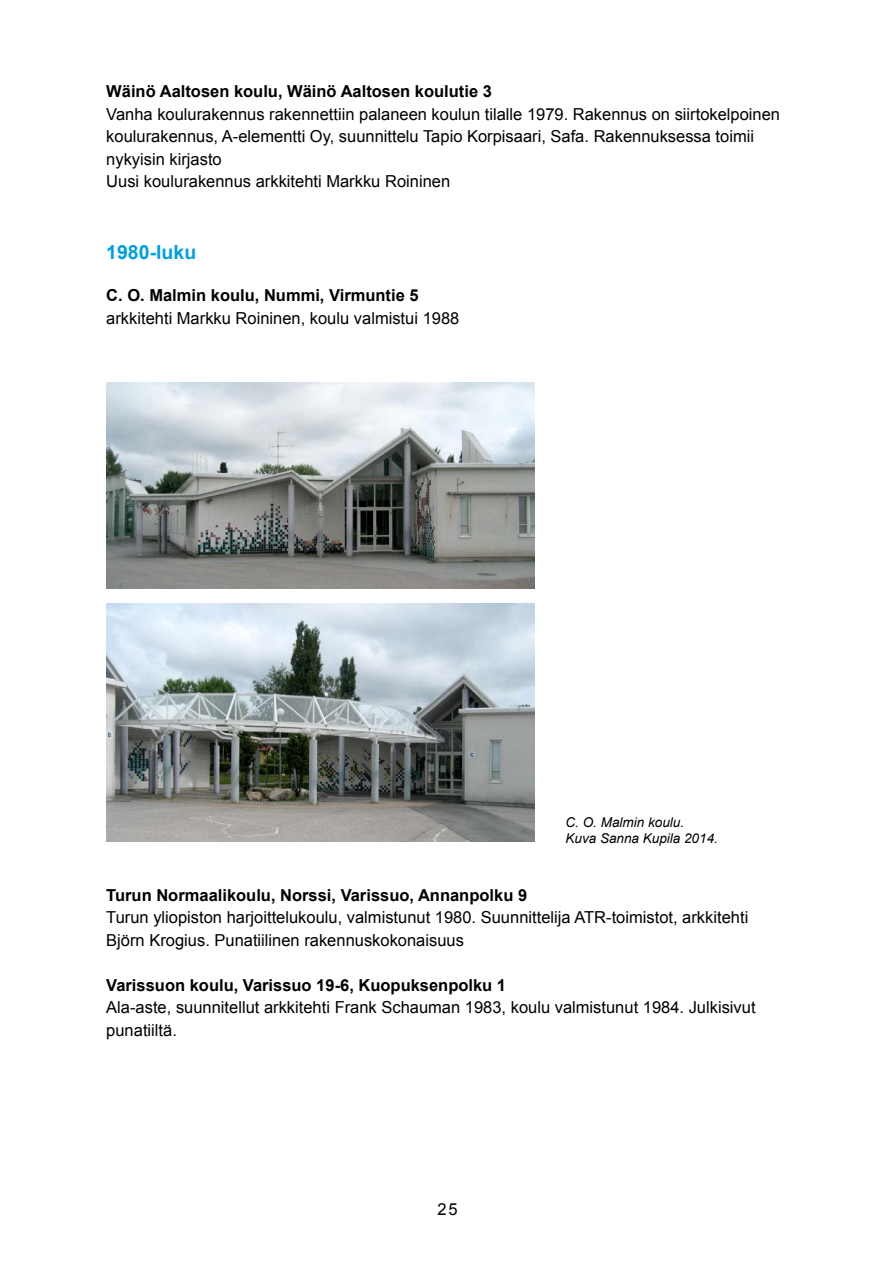
<style>
.page{position:relative;width:893px;height:1263px;background:#fff}
.page>*{position:absolute;margin:0;border:0;box-sizing:border-box;transform-origin:0 0}
.t1{font:700 19.5px "Arial";color:#009fe3}
.t2{font:16.5px/22.5px "Arial";color:#000}
.t3{font:700 16.5px "Arial";color:#000}
.t4{font:italic 13.5px/16.2px "Arial";color:#000}
</style>
<div class="page">
<img style="left:106px;top:604px;width:429px;height:238px">
<img style="left:106px;top:383px;width:429px;height:205px">
<p class="t3" style="left:106px;top:80px;width:387px">Wäinö Aaltosen koulu, Wäinö Aaltosen koulutie 3</p>
<p class="t2" style="left:106px;top:103px;width:675px">Vanha koulurakennus rakennettiin palaneen koulun tilalle 1979. Rakennus on siirtokelpoinen koulurakennus, A-elementti Oy, suunnittelu Tapio Korpisaari, Safa. Rakennuksessa toimii nykyisin kirjasto<br>Uusi koulurakennus arkkitehti Markku Roininen</p>
<p class="t1" style="left:106px;top:239px;width:91px">1980-luku</p>
<p class="t3" style="left:106px;top:284px;width:314px">C. O. Malmin koulu, Nummi, Virmuntie 5</p>
<p class="t2" style="left:106px;top:307px;width:355px">arkkitehti Markku Roininen, koulu valmistui 1988</p>
<p class="t4" style="left:566px;top:814px;width:154px">C. O. Malmin koulu.<br>Kuva Sanna Kupila 2014.</p>
<p class="t3" style="left:106px;top:884px;width:422px">Turun Normaalikoulu, Norssi, Varissuo, Annanpolku 9</p>
<p class="t2" style="left:106px;top:906px;width:643px">Turun yliopiston harjoittelukoulu, valmistunut 1980. Suunnittelija ATR-toimistot, arkkitehti<br>Björn Krogius. Punatiilinen rakennuskokonaisuus</p>
<p class="t3" style="left:106px;top:974px;width:401px">Varissuon koulu, Varissuo 19-6, Kuopuksenpolku 1</p>
<p class="t2" style="left:106px;top:996px;width:651px">Ala-aste, suunnitellut arkkitehti Frank Schauman 1983, koulu valmistunut 1984. Julkisivut punatiiltä.</p>
<p class="t2" style="left:438px;top:1198px;width:21px">25</p>
</div>
